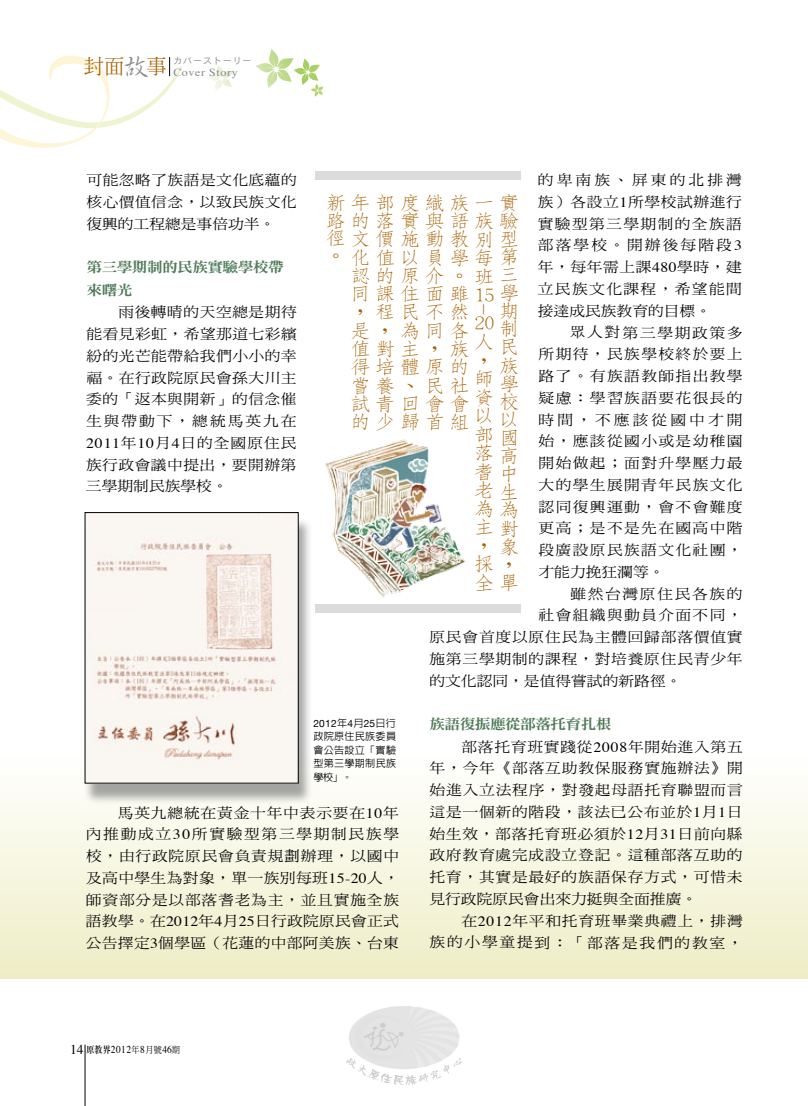
<style>
.page{position:relative;width:808px;height:1106px;background:#fff}
.page>*{position:absolute;margin:0;border:0;box-sizing:border-box;transform-origin:0 0}
.t1{font:300 18.9px/18.6px "AR Fang Song B5 HK";color:#a76000;scale:1.11 1}
.t2{font:14.1px/21.8px "DF Ming Std W5";letter-spacing:.05em;color:#000;text-align:justify;scale:1.11 1}
.t3{font:14.1px "DF Ming Std W5";letter-spacing:.085em;color:#000;scale:1.11 1}
.t4{font:14.1px "DF Ming Std W5";letter-spacing:.03em;color:#000;scale:1.11 1}
.t5{font:14.1px "DF Ming Std W5";color:#000;scale:1.11 1}
.t6{font:14.1px "DF Ming Std W9";letter-spacing:-.04em;color:#4e7a58;scale:1.11 1}
.t7{font:14.1px "DF Ming Std W5";letter-spacing:.195em;color:#000;scale:1.11 1}
.t8{font:14.1px "DF Ming Std W5";letter-spacing:.105em;color:#000;scale:1.11 1}
.t9{font:14.1px "DF Ming Std W5";letter-spacing:.11em;color:#000;scale:1.11 1}
.t10{font:14.1px "DF Ming Std W5";letter-spacing:.125em;color:#000;scale:1.11 1}
.t11{font:14.1px "DF Ming Std W5";letter-spacing:.135em;color:#000;scale:1.11 1}
.t12{font:10.8px "Times";letter-spacing:.05em;color:#898989;scale:1.11 1}
.t13{font:10.5px "Times";letter-spacing:.05em;color:#000;scale:.9 1}
.t14{font:500 10.2px/13.5px "AR Hei B5";letter-spacing:.025em;color:#000;text-align:justify}
.t15{font:9px "Heisei Kaku Go Std W3";letter-spacing:.1em;color:#898989}
.s1{font-family:"AR Xing Shu B5";font-weight:500;font-size:27.75px}
.s2{font-family:"Times"}
.s3{font-family:"Helvetica Neue";font-weight:400}
.s4{font-size:13.5px}
.s5{font-family:"AR Ming B5";font-weight:800;font-size:9px}
.s6{font-family:"DF Ming Std W5";font-size:9px}
</style>
<div class="page">
<svg style="left:256px;top:49px;width:68px;height:48px"></svg>
<svg style="left:208px;top:65px;width:25px;height:26px"></svg>
<hr style="left:85px;top:1044px;width:1px;height:62px;background:#000">
<svg style="left:0;top:55px;width:182px;height:93px"></svg>
<div style="left:0;top:746px;width:808px;height:232px;background:linear-gradient(to bottom,#fff,#eeedc6)"></div>
<div style="left:315px;top:171px;width:206px;height:8px;background:#dbdbdb"></div>
<div style="left:315px;top:604px;width:206px;height:8px;background:#dbdbdb"></div>
<img style="left:325px;top:439px;width:141px;height:159px">
<div style="left:83px;top:517px;width:230px;height:288px;background:#000;opacity:.35"></div>
<img style="left:87px;top:514px;width:210px;height:267px">
<div style="left:85px;top:512px;width:214px;height:271px;border:1px solid #000"></div>
<img style="left:347px;top:1006px;width:114px;height:78px">
<p class="t12" style="left:84px;top:66px;width:140px"><sup>封面</sup><span class="s1">故</span><sup>事</sup> Cover Story</p>
<p class="t15" style="left:173px;top:55px;width:80px">カバーストーリー</p>
<p class="t7" style="left:538px;top:172px;width:185px">的卑南族、屏東的北排灣</p>
<p class="t2" style="left:538px;top:191px;width:185px">族）各設立<span class="s2">1</span>所學校試辦進行</p>
<p class="t3" style="left:538px;top:216px;width:185px">實驗型第三學期制的全族語</p>
<p class="t11" style="left:538px;top:238px;width:185px">部落學校。開辦後每階段<span class="s2">3</span></p>
<p class="t2" style="left:538px;top:256px;width:185px">年，每年需上課<span class="s2">480</span>學時，建</p>
<p class="t3" style="left:538px;top:281px;width:185px">立民族文化課程，希望能間</p>
<p class="t5" style="left:538px;top:303px;width:158px">接達成民族教育的目標。</p>
<p class="t8" style="left:570px;top:325px;width:157px">眾人對第三學期政策多</p>
<p class="t3" style="left:539px;top:346px;width:185px">所期待，民族學校終於要上</p>
<p class="t3" style="left:539px;top:368px;width:185px">路了。有族語教師指出教學</p>
<p class="t3" style="left:539px;top:390px;width:185px">疑慮：學習族語要花很長的</p>
<p class="t7" style="left:538px;top:412px;width:185px">時間，不應該從國中才開</p>
<p class="t3" style="left:539px;top:433px;width:185px">始，應該從國小或是幼稚園</p>
<p class="t3" style="left:539px;top:455px;width:185px">開始做起；面對升學壓力最</p>
<p class="t3" style="left:538px;top:477px;width:185px">大的學生展開青年民族文化</p>
<p class="t3" style="left:538px;top:499px;width:185px">認同復興運動，會不會難度</p>
<p class="t3" style="left:538px;top:520px;width:185px">更高；是不是先在國高中階</p>
<p class="t3" style="left:538px;top:542px;width:185px">段廣設原民族語文化社團，</p>
<p class="t5" style="left:538px;top:564px;width:115px">才能力挽狂瀾等。</p>
<p class="t8" style="left:570px;top:586px;width:157px">雖然台灣原住民各族的</p>
<p class="t3" style="left:538px;top:607px;width:185px">社會組織與動員介面不同，</p>
<p class="t2" style="left:429px;top:626px;width:284px">原民會首度以原住民為主體回歸部落價值實</p>
<p class="t2" style="left:429px;top:647px;width:284px">施第三學期制的課程，對培養原住民青少年</p>
<p class="t5" style="left:429px;top:673px;width:229px">的文化認同，是值得嘗試的新路徑。</p>
<p class="t6" style="left:429px;top:716px;width:166px">族語復振應從部落托育扎根</p>
<p class="t2" style="left:461px;top:735px;width:255px">部落托育班實踐從<span class="s2">2008</span>年開始進入第五</p>
<p class="t2" style="left:430px;top:757px;width:284px">年，今年《部落互助教保服務實施辦法》開</p>
<p class="t2" style="left:430px;top:779px;width:284px">始進入立法程序，對發起母語托育聯盟而言</p>
<p class="t2" style="left:430px;top:800px;width:283px">這是一個新的階段，該法已公布並於<span class="s2">1</span>月<span class="s2">1</span>日</p>
<p class="t2" style="left:429px;top:822px;width:284px">始生效，部落托育班必須於<span class="s2">12</span>月<span class="s2">31</span>日前向縣</p>
<p class="t2" style="left:429px;top:844px;width:284px">政府教育處完成設立登記。這種部落互助的</p>
<p class="t2" style="left:429px;top:866px;width:284px">托育，其實是最好的族語保存方式，可惜未</p>
<p class="t5" style="left:429px;top:891px;width:243px">見行政院原民會出來力挺與全面推廣。</p>
<p class="t2" style="left:461px;top:909px;width:255px">在<span class="s2">2012</span>年平和托育班畢業典禮上，排灣</p>
<p class="t9" style="left:430px;top:934px;width:284px">族的小學童提到：「部落是我們的教室，</p>
<p class="t2" style="left:86px;top:169px;width:191px">可能忽略了族語是文化底蘊的核心價值信念，以致民族文化復興的工程總是事倍功半。</p>
<p class="t6" style="left:87px;top:259px;width:179px">第三學期制的民族實驗學校帶</p>
<p class="t6" style="left:87px;top:282px;width:43px">來曙光</p>
<p class="t2" style="left:118px;top:301px;width:162px">雨後轉晴的天空總是期待</p>
<p class="t4" style="left:87px;top:326px;width:191px">能看見彩虹，希望那道七彩繽</p>
<p class="t4" style="left:86px;top:348px;width:191px">紛的光芒能帶給我們小小的幸</p>
<p class="t4" style="left:86px;top:370px;width:191px">福。在行政院原民會孫大川主</p>
<p class="t4" style="left:86px;top:391px;width:191px">委的「返本與開新」的信念催</p>
<p class="t10" style="left:86px;top:413px;width:191px">生與帶動下，總統馬英九在</p>
<p class="t2" style="left:86px;top:431px;width:191px"><span class="s2">2011</span>年<span class="s2">10</span>月<span class="s2">4</span>日的全國原住民</p>
<p class="t4" style="left:86px;top:457px;width:191px">族行政會議中提出，要開辦第</p>
<p class="t5" style="left:86px;top:478px;width:129px">三學期制民族學校。</p>
<p class="t1" style="left:325px;top:193px;width:175px">新年部度織族一實</p>
<p class="t1" style="left:325px;top:211px;width:176px">路的落實與語族驗</p>
<p class="t1" style="left:325px;top:230px;width:174px">徑文價施動教別型</p>
<p class="t1" style="left:350px;top:248px;width:152px">化值以員學每第</p>
<p class="t1" style="left:474px;top:266px;width:40px">班三</p>
<p class="t1" style="left:350px;top:285px;width:153px">同課住面雖15學</p>
<p class="t1" style="left:499px;top:302px;width:18px">期</p>
<p class="t1" style="left:499px;top:320px;width:17px">制</p>
<p class="t1" style="left:499px;top:338px;width:18px">民</p>
<p class="t1" style="left:499px;top:356px;width:19px">族</p>
<p class="t1" style="left:499px;top:374px;width:19px">學</p>
<p class="t1" style="left:499px;top:392px;width:19px">校</p>
<p class="t1" style="left:499px;top:410px;width:17px">以</p>
<p class="t1" style="left:499px;top:428px;width:18px">國</p>
<p class="t1" style="left:499px;top:446px;width:18px">高</p>
<p class="t1" style="left:499px;top:465px;width:17px">中</p>
<p class="t1" style="left:499px;top:483px;width:18px">生</p>
<p class="t1" style="left:474px;top:500px;width:40px">為為</p>
<p class="t1" style="left:474px;top:518px;width:41px">主對</p>
<p class="t1" style="left:499px;top:537px;width:19px">象</p>
<p class="t1" style="left:474px;top:555px;width:35px">採，</p>
<p class="t1" style="left:474px;top:573px;width:40px">全單</p>
<p class="t1" style="left:325px;top:247px;width:13px">。</p>
<p class="t1" style="left:350px;top:257px;width:102px;line-height:36.6px">認的原介。，</p>
<p class="t1" style="left:350px;top:321px;width:108px">是，<br>值對主，<br>得培體原的嘗養、<br>試青回會會的少歸首組</p>
<p class="t1" style="left:375px;top:303px;width:86px;text-align:right">程民不然為同各</p>
<p class="t1" style="left:424px;top:376px;width:41px">民社</p>
<p class="t1" style="left:493px;top:304px;width:11px;rotate:90deg">-</p>
<p class="t1" style="left:474px;top:314px;width:20px">20人，師資以部落耆老</p>
<p class="t1" style="left:449px;top:340px;width:19px">族</p>
<p class="t1" style="left:474px;top:536px;width:12px">，</p>
<p class="t14" style="left:313px;top:716px;width:84px"><span class="s3">2012</span>年<span class="s3">4</span>月<span class="s3">25</span>日行政院原住民族委員會公告設立「實驗型第三學期制民族學校」。</p>
<p class="t2" style="left:86px;top:801px;width:284px;text-indent:32px">馬英九總統在黃金十年中表示要在<span class="s2">10</span>年內推動成立<span class="s2">30</span>所實驗型第三學期制民族學校，由行政院原民會負責規劃辦理，以國中及高中學生為對象，單一族別每班<span class="s2">15-20</span>人，師資部分是以部落耆老為主，並且實施全族語教學。在<span class="s2">2012</span>年<span class="s2">4</span>月<span class="s2">25</span>日行政院原民會正式公告擇定<span class="s2">3</span>個學區（花蓮的中部阿美族、台東</p>
<p class="t13" style="left:70px;top:1042px;width:124px"><span class="s4">14</span> <span class="s5">原教界</span>2012<span class="s6">年</span>8<span class="s6">月號</span>46<span class="s6">期</span></p>
</div>
